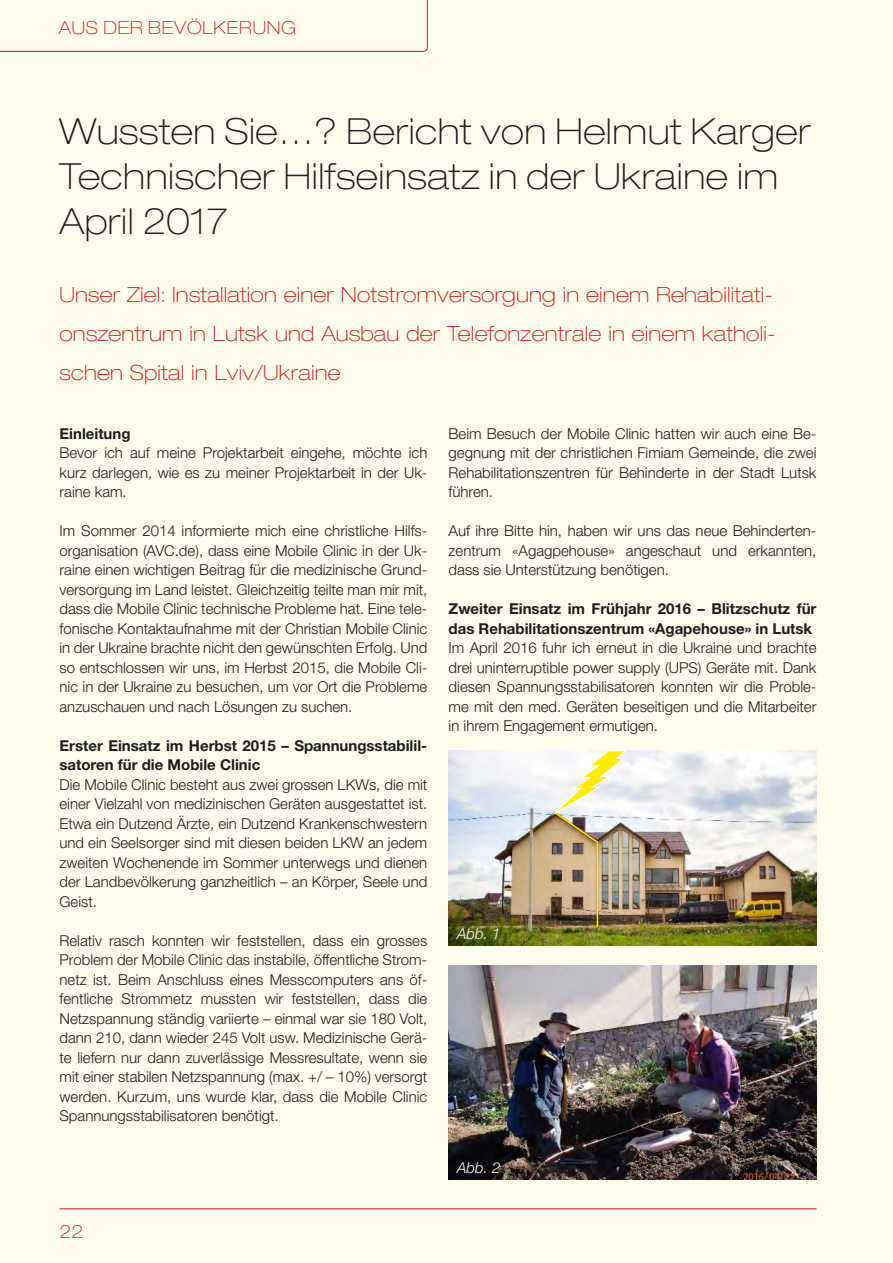
<style>
.page{position:relative;width:893px;height:1263px;background:#fffdeb}
.page>*{position:absolute;margin:0;border:0;box-sizing:border-box;transform-origin:0 0}
.t1{font:100 expanded 36px/45px "Helvetica Neue LT Std";letter-spacing:.015em;color:#1d1d1b}
.t2{font:100 expanded 21px/39px "Helvetica Neue LT Std";letter-spacing:.01em;color:#cd171a}
.t3{font:100 expanded 18px "Helvetica Neue LT Std";letter-spacing:.04em;color:#cd171a}
.t4{font:300 15px/19.5px "Helvetica Neue LT Std";color:#1d1d1b;text-align:justify}
.t5{font:700 15px/19.5px "Helvetica Neue LT Std";color:#1d1d1b}
.t6{font:italic 300 15px "Helvetica Neue LT Std";color:#fff}
</style>
<div class="page">
<hr style="left:60px;top:1208px;width:756px;height:1px;background:#cd171a">
<svg style="left:0;top:0;width:428px;height:52px"></svg>
<img style="left:449px;top:751px;width:367px;height:195px">
<img style="left:553px;top:750px;width:73px;height:178px">
<img style="left:448px;top:965px;width:368px;height:215px">
<p class="t3" style="left:59px;top:17px;width:239px">AUS DER BEVÖLKERUNG</p>
<h1 class="t1" style="left:60px;top:109px;width:753px">Wussten Sie…? Bericht von Helmut Karger<br>Technischer Hilfseinsatz in der Ukraine im<br>April 2017</h1>
<h2 class="t2" style="left:60px;top:275px;width:718px">Unser Ziel: Installation einer Notstromversorgung in einem Rehabilitati&shy;onszentrum in Lutsk und Ausbau der Telefonzentrale in einem katholi&shy;schen Spital in Lviv/Ukraine</h2>
<p class="t5" style="left:60px;top:423px;width:73px">Einleitung</p>
<p class="t4" style="left:60px;top:443px;width:369px">Bevor ich auf meine Projektarbeit eingehe, möchte ich kurz darlegen, wie es zu meiner Projektarbeit in der Uk&shy;raine kam.</p>
<p class="t4" style="left:60px;top:521px;width:369px">Im Sommer 2014 informierte mich eine christliche Hilfs&shy;organisation (AVC.de), dass eine Mobile Clinic in der Uk&shy;raine einen wichtigen Beitrag für die medizinische Grund&shy;versorgung im Land leistet. Gleichzeitig teilte man mir mit, dass die Mobile Clinic technische Probleme hat. Eine tele&shy;fonische Kontaktaufnahme mit der Christian Mobile Clinic in der Ukraine brachte nicht den gewünschten Erfolg. Und so entschlossen wir uns, im Herbst 2015, die Mobile Cli&shy;nic in der Ukraine zu besuchen, um vor Ort die Probleme anzuschauen und nach Lösungen zu suchen.</p>
<p class="t5" style="left:60px;top:735px;width:369px">Erster Einsatz im Herbst 2015 – Spannungsstabilil&shy;satoren für die Mobile Clinic</p>
<p class="t4" style="left:60px;top:774px;width:369px">Die Mobile Clinic besteht aus zwei grossen LKWs, die mit einer Vielzahl von medizinischen Geräten ausgestattet ist.<br>Etwa ein Dutzend Ärzte, ein Dutzend Krankenschwestern und ein Seelsorger sind mit diesen beiden LKW an jedem zweiten Wochenende im Sommer unterwegs und dienen der Landbevölkerung ganzheitlich – an Körper, Seele und Geist.</p>
<p class="t4" style="left:60px;top:930px;width:369px">Relativ rasch konnten wir feststellen, dass ein grosses Problem der Mobile Clinic das instabile, öffentliche Strom&shy;netz ist. Beim Anschluss eines Messcomputers ans öf&shy;fentliche Strommetz mussten wir feststellen, dass die Netzspannung ständig variierte – einmal war sie 180 Volt, dann 210, dann wieder 245 Volt usw. Medizinische Gerä&shy;te liefern nur dann zuverlässige Messresultate, wenn sie mit einer stabilen Netzspannung (max. +/ – 10%) versorgt werden. Kurzum, uns wurde klar, dass die Mobile Clinic Spannungsstabilisatoren benötigt.</p>
<p class="t3" style="left:60px;top:1220px;width:25px">22</p>
<p class="t4" style="left:449px;top:423px;width:369px">Beim Besuch der Mobile Clinic hatten wir auch eine Be&shy;gegnung mit der christlichen Fimiam Gemeinde, die zwei Rehabilitationszentren für Behinderte in der Stadt Lutsk führen.</p>
<p class="t4" style="left:449px;top:521px;width:369px">Auf ihre Bitte hin, haben wir uns das neue Behinderten&shy;zentrum «Agagpehouse» angeschaut und erkannten, dass sie Unterstützung benötigen.</p>
<p class="t5" style="left:449px;top:599px;width:369px">Zweiter Einsatz im Frühjahr 2016 – Blitzschutz für das Rehabilitationszentrum «Agapehouse» in Lutsk</p>
<p class="t4" style="left:449px;top:638px;width:369px">Im April 2016 fuhr ich erneut in die Ukraine und brachte drei uninterruptible power supply (UPS) Geräte mit. Dank diesen Spannungsstabilisatoren konnten wir die Proble&shy;me mit den med. Geräten beseitigen und die Mitarbeiter in ihrem Engagement ermutigen.</p>
<p class="t6" style="left:457px;top:924px;width:45px">Abb. 1</p>
<p class="t6" style="left:457px;top:1158px;width:45px">Abb. 2</p>
</div>
